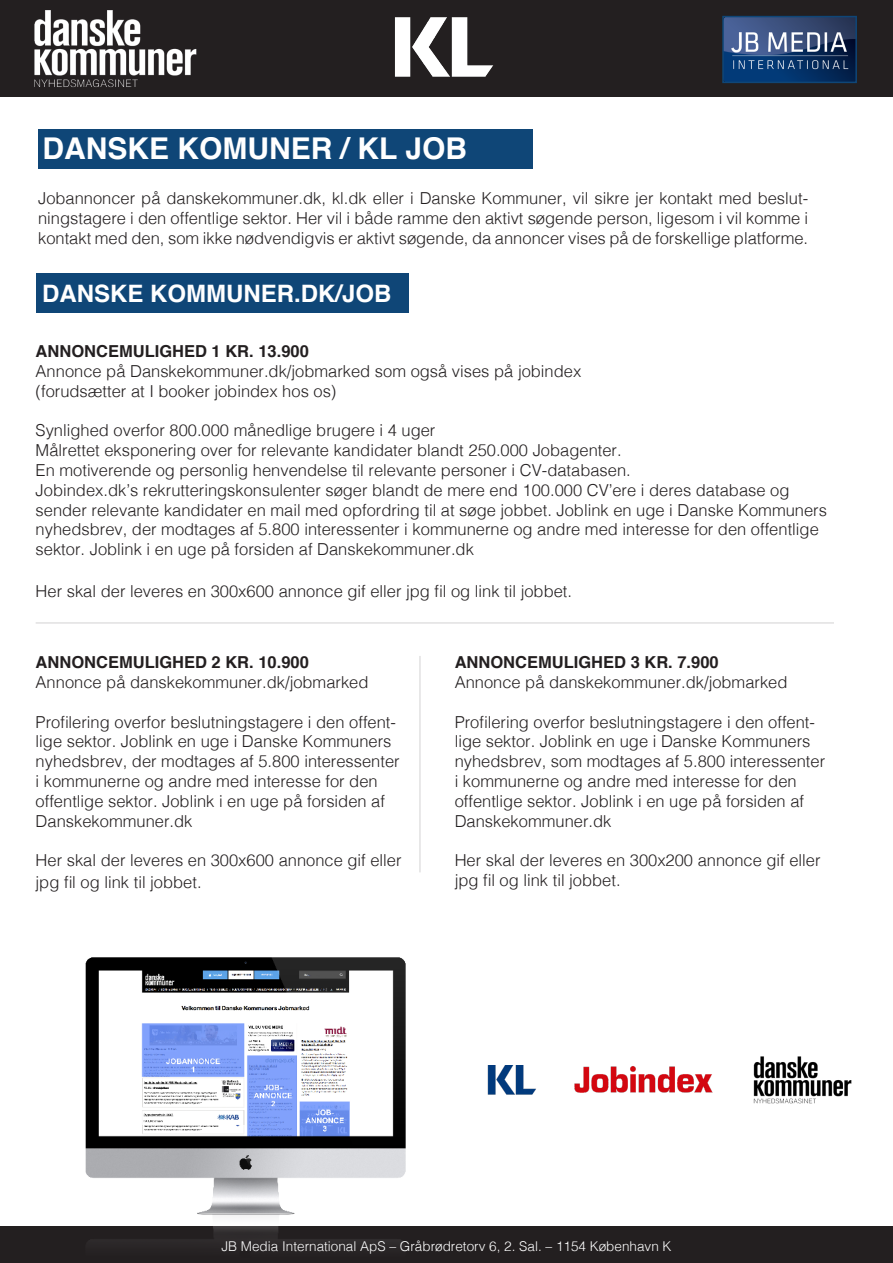
<style>
.page{position:relative;width:893px;height:1263px;background:#fff}
.page>*{position:absolute;margin:0;border:0;box-sizing:border-box;transform-origin:0 0}
.t1{font:700 30px "Helvetica";color:#fff}
.t2{font:700 24px "Helvetica";color:#fff}
.t3{font:300 16.5px/19.8px "Helvetica";color:#231f20}
.t4{font:700 16.5px "Helvetica";color:#231f20}
.t5{font:300 13.5px "Helvetica";color:#fff}
</style>
<div class="page">
<div style="left:0;top:1226px;width:893px;height:37px;background:#231f20"></div>
<div style="left:0;top:0;width:893px;height:97px;background:#231f20"></div>
<img style="left:34px;top:10px;width:163px;height:78px">
<img style="left:725px;top:19px;width:129px;height:61px">
<div style="left:722px;top:16px;width:135px;height:67px;border:2px solid #0f4677"></div>
<img style="left:394px;top:17px;width:99px;height:60px">
<div style="left:39px;top:129px;width:494px;height:40px;background:#0f4677"></div>
<div style="left:36px;top:273px;width:372px;height:40px;background:#0f4677"></div>
<hr style="left:419px;top:656px;width:2px;height:216px;background:#231f20">
<hr style="left:36px;top:622px;width:798px;height:2px;background:#231f20">
<img style="left:85px;top:957px;width:321px;height:288px">
<img style="left:574px;top:1066px;width:139px;height:27px">
<img style="left:487px;top:1065px;width:49px;height:30px">
<img style="left:753px;top:1057px;width:99px;height:46px">
<p class="t1" style="left:43px;top:124px;width:426px">DANSKE KOMUNER / KL JOB</p>
<p class="t3" style="left:38px;top:187px;width:772px;text-align:justify">Jobannoncer på danskekommuner.dk, kl.dk eller i Danske Kommuner, vil sikre jer kontakt med beslut&shy;ningstagere i den offentlige sektor. Her vil i både ramme den aktivt søgende person, ligesom i vil komme i kontakt med den, som ikke nødvendigvis er aktivt søgende, da annoncer vises på de forskellige platforme.</p>
<p class="t2" style="left:42px;top:274px;width:351px">DANSKE KOMMUNER.DK/JOB</p>
<p class="t4" style="left:36px;top:338px;width:275px">ANNONCEMULIGHED 1 KR. 13.900</p>
<p class="t3" style="left:36px;top:360px;width:547px">Annonce på Danskekommuner.dk/jobmarked som også vises på jobindex</p>
<p class="t3" style="left:36px;top:380px;width:302px">(forudsætter at I booker jobindex hos os)</p>
<p class="t3" style="left:36px;top:419px;width:401px">Synlighed overfor 800.000 månedlige brugere i 4 uger</p>
<p class="t3" style="left:36px;top:439px;width:587px">Målrettet eksponering over for relevante kandidater blandt 250.000 Jobagenter.</p>
<p class="t3" style="left:36px;top:459px;width:597px">En motiverende og personlig henvendelse til relevante personer i CV-databasen.</p>
<p class="t3" style="left:36px;top:479px;width:793px">Jobindex.dk’s rekrutteringskonsulenter søger blandt de mere end 100.000 CV’ere i deres database og sender relevante kandidater en mail med opfordring til at søge jobbet. Joblink en uge i Danske Kommuners nyhedsbrev, der modtages af 5.800 interessenter i kommunerne og andre med interesse for den offentlige sektor. Joblink i en uge på forsiden af Danskekommuner.dk</p>
<p class="t3" style="left:36px;top:580px;width:538px">Her skal der leveres en 300x600 annonce gif eller jpg fil og link til jobbet.</p>
<p class="t4" style="left:36px;top:649px;width:275px">ANNONCEMULIGHED 2 KR. 10.900</p>
<p class="t3" style="left:36px;top:671px;width:334px">Annonce på danskekommuner.dk/jobmarked</p>
<p class="t3" style="left:36px;top:711px;width:366px">Profilering overfor beslutningstagere i den offent&shy;lige sektor. Joblink en uge i Danske Kommuners nyhedsbrev, der modtages af 5.800 interessenter i kommunerne og andre med interesse for den offentlige sektor. Joblink i en uge på forsiden af Danskekommuner.dk</p>
<p class="t3" style="left:36px;top:848px;width:367px;line-height:21.6px">Her skal der leveres en 300x600 annonce gif eller jpg fil og link til jobbet.</p>
<p class="t4" style="left:455px;top:649px;width:266px">ANNONCEMULIGHED 3 KR. 7.900</p>
<p class="t3" style="left:455px;top:671px;width:334px">Annonce på danskekommuner.dk/jobmarked</p>
<p class="t3" style="left:455px;top:711px;width:372px">Profilering overfor beslutningstagere i den offent&shy;lige sektor. Joblink en uge i Danske Kommuners nyhedsbrev, som modtages af 5.800 interessenter i kommunerne og andre med interesse for den offentlige sektor. Joblink i en uge på forsiden af Danskekommuner.dk</p>
<p class="t3" style="left:455px;top:849px;width:367px">Her skal der leveres en 300x200 annonce gif eller jpg fil og link til jobbet.</p>
<p class="t5" style="left:221px;top:1235px;width:452px">JB Media International ApS – Gråbrødretorv 6, 2. Sal. – 1154 København K</p>
</div>
